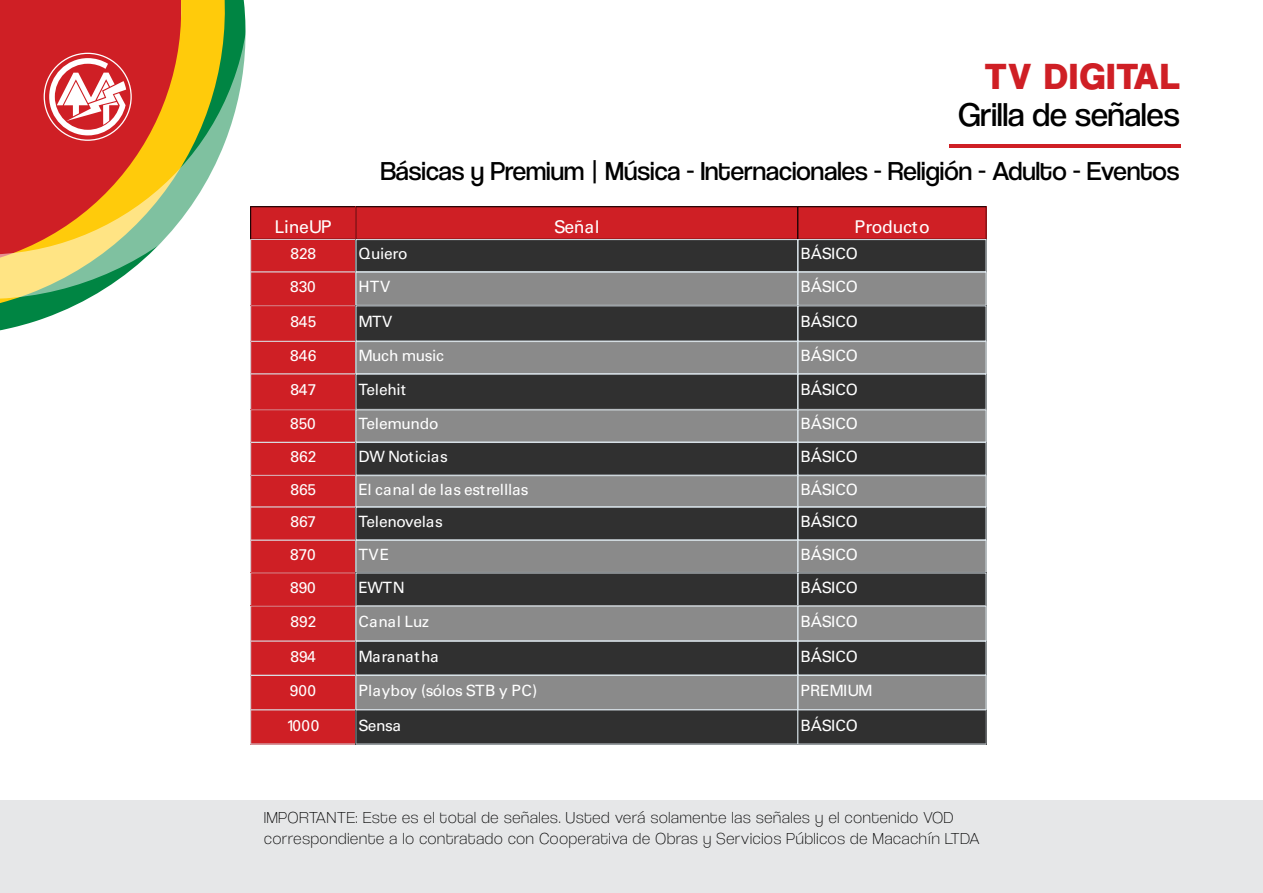
<style>
.page{position:relative;width:1263px;height:893px;background:#fff}
.page>*{position:absolute;margin:0;border:0;box-sizing:border-box;transform-origin:0 0}
.t1{font:37.95px "Coolvetica Hv";letter-spacing:.05em;color:#cf1f25}
.t2{font:34.05px "Coolvetica Bk";color:#000}
.t3{font:27px "Coolvetica Bk";color:#000}
.t4{font:17.55px "Univers LT Std";letter-spacing:-.015em;color:#fff}
.t5{font:16.5px/21px "Coolvetica El";letter-spacing:.05em;color:#000}
.t6{font:15.6px "Univers LT Std";letter-spacing:-.01em;color:#fff}
.t7{font:15.6px "Univers LT Std";letter-spacing:-.03em;color:#fff}
.t8{font:15.6px "Univers LT Std";letter-spacing:.01em;color:#fff}
</style>
<div class="page">
<svg style="left:0;top:0;width:246px;height:331px"></svg>
<svg style="left:49px;top:58px;width:77px;height:77px"></svg>
<svg style="left:250px;top:206px;width:736px;height:539px;background:#745455"></svg>
<hr style="left:1047px;top:144px;width:134px;height:3px;background:#cf1f25">
<hr style="left:949px;top:144px;width:98px;height:3px;background:#cf1f25">
<div style="left:0;top:800px;width:1263px;height:93px;background:#e6e7e8"></div>
<h1 class="t1" style="left:985px;top:54px;width:196px">TV DIGITAL</h1>
<h2 class="t2" style="left:958px;top:95px;width:223px">Grilla de señales</h2>
<h3 class="t3" style="left:381px;top:155px;width:800px">Básicas y Premium | Música - Internacionales - Religión - Adulto - Eventos</h3>
<p class="t4" style="left:275px;top:216px;width:59px">LineUP</p>
<p class="t4" style="left:554px;top:216px;width:47px">Señal</p>
<p class="t4" style="left:854px;top:216px;width:77px">Producto</p>
<p class="t6" style="left:290px;top:244px;width:27px">828</p>
<p class="t6" style="left:358px;top:244px;width:51px">Quiero</p>
<p class="t6" style="left:800px;top:244px;width:59px">BÁSICO</p>
<p class="t6" style="left:290px;top:277px;width:27px">830</p>
<p class="t6" style="left:358px;top:277px;width:34px">HTV</p>
<p class="t6" style="left:800px;top:277px;width:59px">BÁSICO</p>
<p class="t6" style="left:290px;top:312px;width:28px">845</p>
<p class="t6" style="left:358px;top:312px;width:36px">MTV</p>
<p class="t6" style="left:800px;top:312px;width:59px">BÁSICO</p>
<p class="t6" style="left:290px;top:346px;width:28px">846</p>
<p class="t7" style="left:358px;top:346px;width:87px">Much music</p>
<p class="t6" style="left:800px;top:346px;width:59px">BÁSICO</p>
<p class="t6" style="left:290px;top:380px;width:28px">847</p>
<p class="t6" style="left:358px;top:380px;width:49px">Telehit</p>
<p class="t6" style="left:800px;top:380px;width:59px">BÁSICO</p>
<p class="t6" style="left:290px;top:415px;width:27px">850</p>
<p class="t6" style="left:358px;top:415px;width:82px">Telemundo</p>
<p class="t6" style="left:800px;top:415px;width:59px">BÁSICO</p>
<p class="t6" style="left:290px;top:448px;width:27px">862</p>
<p class="t6" style="left:358px;top:448px;width:91px">DW Noticias</p>
<p class="t6" style="left:800px;top:448px;width:59px">BÁSICO</p>
<p class="t6" style="left:290px;top:480px;width:27px">865</p>
<p class="t6" style="left:358px;top:480px;width:172px">El canal de las estrelllas</p>
<p class="t6" style="left:800px;top:480px;width:59px">BÁSICO</p>
<p class="t6" style="left:290px;top:512px;width:27px">867</p>
<p class="t6" style="left:358px;top:512px;width:86px">Telenovelas</p>
<p class="t6" style="left:800px;top:512px;width:59px">BÁSICO</p>
<p class="t6" style="left:290px;top:545px;width:27px">870</p>
<p class="t6" style="left:358px;top:545px;width:32px">TVE</p>
<p class="t6" style="left:800px;top:545px;width:59px">BÁSICO</p>
<p class="t6" style="left:290px;top:578px;width:27px">890</p>
<p class="t6" style="left:358px;top:578px;width:48px">EWTN</p>
<p class="t6" style="left:800px;top:578px;width:59px">BÁSICO</p>
<p class="t6" style="left:290px;top:612px;width:27px">892</p>
<p class="t6" style="left:358px;top:612px;width:72px">Canal Luz</p>
<p class="t6" style="left:800px;top:612px;width:59px">BÁSICO</p>
<p class="t6" style="left:291px;top:647px;width:27px">894</p>
<p class="t8" style="left:358px;top:647px;width:82px">Maranatha</p>
<p class="t6" style="left:800px;top:647px;width:59px">BÁSICO</p>
<p class="t6" style="left:290px;top:682px;width:28px">900</p>
<p class="t6" style="left:358px;top:682px;width:180px">Playboy (sólos STB y PC)</p>
<p class="t6" style="left:800px;top:682px;width:74px">PREMIUM</p>
<p class="t6" style="left:286px;top:716px;width:34px">1000</p>
<p class="t6" style="left:358px;top:716px;width:44px">Sensa</p>
<p class="t6" style="left:800px;top:716px;width:59px">BÁSICO</p>
<p class="t5" style="left:264px;top:807px;width:717px">IMPORTANTE: Este es el total de señales. Usted verá solamente las señales y el contenido VOD correspondiente a lo contratado con Cooperativa de Obras y Servicios Públicos de Macachín LTDA</p>
</div>
